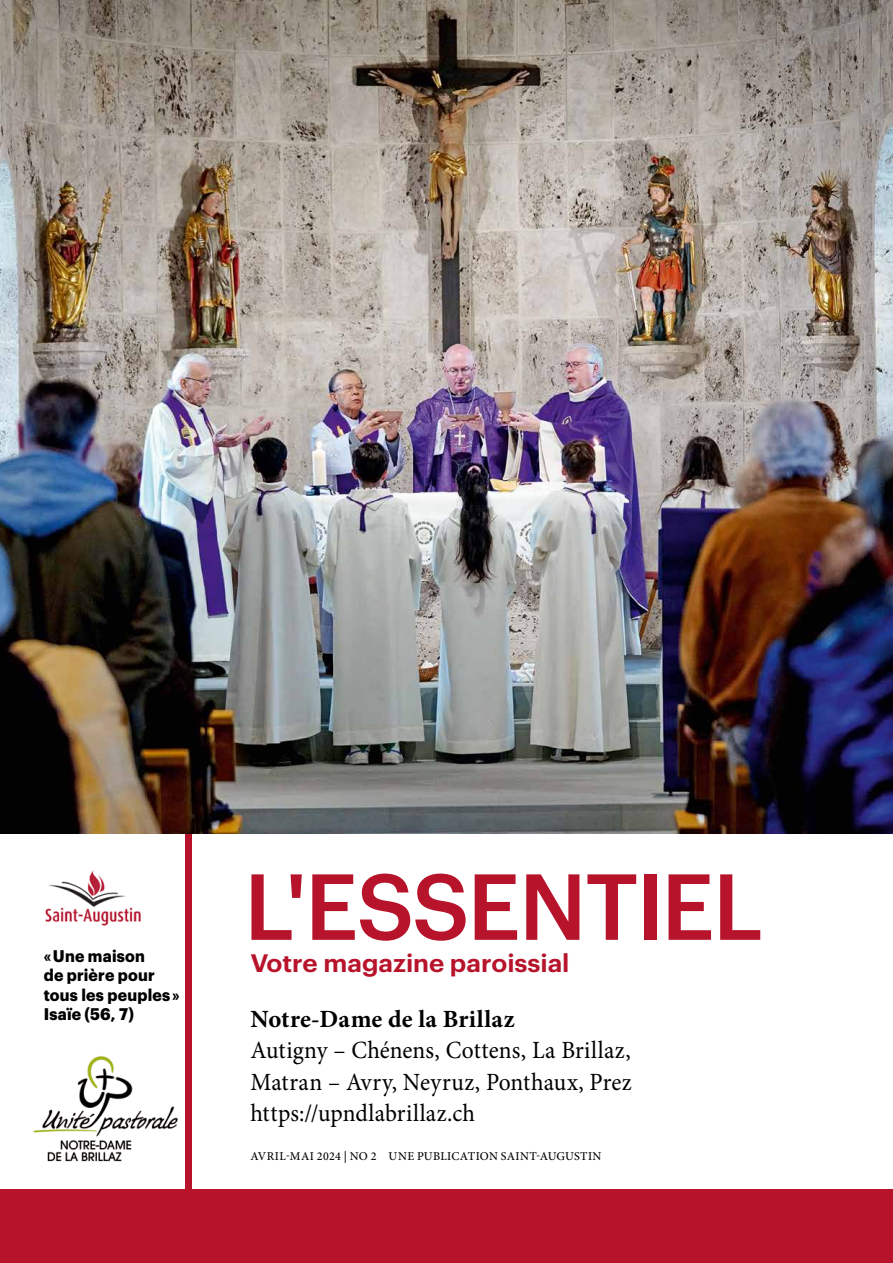
<style>
.page{position:relative;width:893px;height:1263px;background:#fff}
.page>*{position:absolute;margin:0;border:0;box-sizing:border-box;transform-origin:0 0}
.t1{font:500 91.5px "Graphik";letter-spacing:-.02em;color:#b7142c}
.t2{font:24.75px/31.5px "Minion Pro";letter-spacing:.01em;color:#000;text-align:justify;scale:.95 1}
.t3{font:600 24.75px "Graphik";color:#b7142c;scale:1.05 1}
.t4{font:700 24.75px "Minion Pro";letter-spacing:.01em;color:#000}
.t5{font:700 16.5px/19.5px "Graphik";letter-spacing:.015em;color:#000;scale:.95 1}
.t6{font:500 12px "Minion Pro";letter-spacing:.025em;color:#000}
</style>
<div class="page">
<img style="left:0;top:0;width:893px;height:835px">
<div style="left:0;top:835px;width:893px;height:428px;background:#b7142c"></div>
<div style="left:193px;top:835px;width:700px;height:354px;background:#fff"></div>
<div style="left:0;top:835px;width:184px;height:354px;background:#fff"></div>
<img style="left:33px;top:1055px;width:145px;height:107px">
<img style="left:45px;top:870px;width:96px;height:56px">
<p class="t5" style="left:44px;top:945px;width:144px">« Une maison<br>de prière pour tous les peuples »<br>Isaïe (56, 7)</p>
<h1 class="t1" style="left:244px;top:837px;width:521px">L'ESSENTIEL</h1>
<p class="t3" style="left:250px;top:944px;width:305px">Votre magazine paroissial</p>
<p class="t4" style="left:250px;top:1001px;width:266px">Notre-Dame de la Brillaz</p>
<p class="t2" style="left:250px;top:1035px;width:403px">Autigny – Chénens, Cottens, La Brillaz, Matran – Avry, Neyruz, Ponthaux, Prez https://upndlabrillaz.ch</p>
<p class="t6" style="left:250px;top:1148px;width:353px">AVRIL-MAI 2024 | NO 2 UNE PUBLICATION SAINT-AUGUSTIN</p>
</div>
